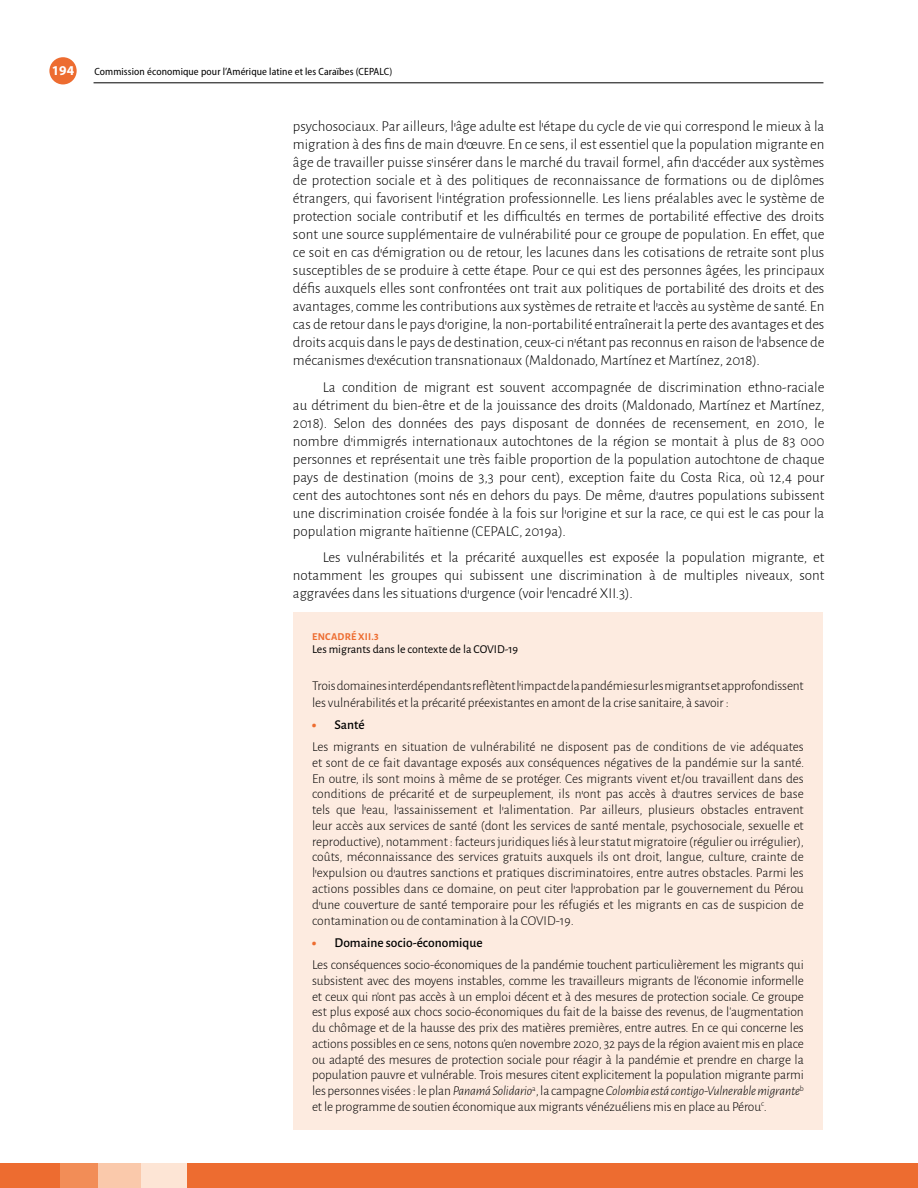
<style>
.page{position:relative;width:918px;height:1188px;background:#fff}
.page>*{position:absolute;margin:0;border:0;box-sizing:border-box;transform-origin:0 0}
.t1{font:300 15px/18px "Alegreya Sans";color:#000;text-align:justify}
.t2{font:300 13.5px/15.8px "Alegreya Sans";letter-spacing:-.01em;color:#000}
.t3{font:700 13.5px "Myriad Pro";color:#fff}
.t4{font:12px "Alegreya Sans";color:#000}
.t5{font:semi-condensed 10.5px "Myriad Pro";letter-spacing:.01em;color:#000}
.t6{font:700 10.5px "Alegreya Sans";letter-spacing:.02em;color:#ed6c30}
.s1{font-weight:900;color:#ed6c30}
.s2{font-weight:500}
.s3{font-style:italic}
</style>
<div class="page">
<hr style="left:94px;top:82px;width:729px;height:1px;background:#000">
<div style="left:49px;top:57px;width:28px;height:27px;background:#ed6c30;border-radius:50%"></div>
<div style="left:0;top:1163px;width:918px;height:25px;background:#ed6c30"></div>
<div style="left:60px;top:1163px;width:46px;height:25px;background:#f28d57"></div>
<div style="left:99px;top:1163px;width:45px;height:25px;background:#fac9ab"></div>
<div style="left:141px;top:1163px;width:46px;height:25px;background:#fde5d5"></div>
<div style="left:293px;top:613px;width:530px;height:517px;background:#fdebe0"></div>
<p class="t3" style="left:52px;top:62px;width:24px">194</p>
<p class="t5" style="left:94px;top:65px;width:299px">Commission économique pour l’Amérique latine et les Caraïbes (CEPALC)</p>
<p class="t1" style="left:293px;top:117px;width:533px">psychosociaux. Par ailleurs, l’âge adulte est l’étape du cycle de vie qui correspond le mieux à la migration à des fins de main d’œuvre. En ce sens, il est essentiel que la population migrante en âge de travailler puisse s’insérer dans le marché du travail formel, afin d’accéder aux systèmes de protection sociale et à des politiques de reconnaissance de formations ou de diplômes étrangers, qui favorisent l’intégration professionnelle. Les liens préalables avec le système de protection sociale contributif et les difficultés en termes de portabilité effective des droits sont une source supplémentaire de vulnérabilité pour ce groupe de population. En effet, que ce soit en cas d’émigration ou de retour, les lacunes dans les cotisations de retraite sont plus susceptibles de se produire à cette étape. Pour ce qui est des personnes âgées, les principaux défis auxquels elles sont confrontées ont trait aux politiques de portabilité des droits et des avantages, comme les contributions aux systèmes de retraite et l’accès au système de santé. En cas de retour dans le pays d’origine, la non-portabilité entraînerait la perte des avantages et des droits acquis dans le pays de destination, ceux-ci n’étant pas reconnus en raison de l’absence de mécanismes d’exécution transnationaux (Maldonado, Martínez et Martínez, 2018).</p>
<p class="t1" style="left:293px;top:377px;width:533px;text-indent:30px">La condition de migrant est souvent accompagnée de discrimination ethno-raciale au détriment du bien-être et de la jouissance des droits (Maldonado, Martínez et Martínez, 2018). Selon des données des pays disposant de données de recensement, en 2010, le nombre d’immigrés internationaux autochtones de la région se montait à plus de 83 000 personnes et représentait une très faible proportion de la population autochtone de chaque pays de destination (moins de 3,3 pour cent), exception faite du Costa Rica, où 12,4 pour cent des autochtones sont nés en dehors du pays. De même, d’autres populations subissent une discrimination croisée fondée à la fois sur l’origine et sur la race, ce qui est le cas pour la population migrante haïtienne (CEPALC, 2019a).</p>
<p class="t1" style="left:293px;top:548px;width:533px;text-indent:30px">Les vulnérabilités et la précarité auxquelles est exposée la population migrante, et notamment les groupes qui subissent une discrimination à de multiples niveaux, sont aggravées dans les situations d’urgence (voir l’encadré XII.3).</p>
<p class="t6" style="left:312px;top:629px;width:68px">ENCADRÉ XII.3</p>
<p class="t4" style="left:312px;top:641px;width:208px">Les migrants dans le contexte de la COVID-19</p>
<p class="t2" style="left:312px;top:677px;width:493px;line-height:16.2px">Trois domaines interdépendants reflètent l’impact de la pandémie sur les migrants et approfondissent les vulnérabilités et la précarité préexistantes en amont de la crise sanitaire, à savoir :</p>
<p class="t2" style="left:312px;top:713px;width:493px;line-height:22.2px"><span class="s1">•</span> <span class="s2">Santé<br></span>Les migrants en situation de vulnérabilité ne disposent pas de conditions de vie adéquates</p>
<p class="t2" style="left:312px;top:754px;width:494px;text-align:justify">et sont de ce fait davantage exposés aux conséquences négatives de la pandémie sur la santé.<br>En outre, ils sont moins à même de se protéger. Ces migrants vivent et/ou travaillent dans des conditions de précarité et de surpeuplement, ils n’ont pas accès à d’autres services de base tels que l’eau, l’assainissement et l’alimentation. Par ailleurs, plusieurs obstacles entravent leur accès aux services de santé (dont les services de santé mentale, psychosociale, sexuelle et reproductive), notamment : facteurs juridiques liés à leur statut migratoire (régulier ou irrégulier), coûts, méconnaissance des services gratuits auxquels ils ont droit, langue, culture, crainte de l’expulsion ou d’autres sanctions et pratiques discriminatoires, entre autres obstacles. Parmi les actions possibles dans ce domaine, on peut citer l’approbation par le gouvernement du Pérou d’une couverture de santé temporaire pour les réfugiés et les migrants en cas de suspicion de contamination ou de contamination à la COVID-19.</p>
<p class="t2" style="left:312px;top:931px;width:493px;line-height:22.2px"><span class="s1">•</span> <span class="s2">Domaine socio-économique<br></span>Les conséquences socio-économiques de la pandémie touchent particulièrement les migrants qui</p>
<p class="t2" style="left:312px;top:972px;width:493px;text-align:justify">subsistent avec des moyens instables, comme les travailleurs migrants de l’économie informelle et ceux qui n’ont pas accès à un emploi décent et à des mesures de protection sociale. Ce groupe est plus exposé aux chocs socio-économiques du fait de la baisse des revenus, de l’augmentation du chômage et de la hausse des prix des matières premières, entre autres. En ce qui concerne les actions possibles en ce sens, notons qu’en novembre 2020, 32 pays de la région avaient mis en place ou adapté des mesures de protection sociale pour réagir à la pandémie et prendre en charge la population pauvre et vulnérable. Trois mesures citent explicitement la population migrante parmi les personnes visées : le plan <span class="s3">Panamá Solidario</span><sup>a</sup>, la campagne <span class="s3">Colombia está contigo-Vulnerable migrante</span><sup>b </sup>et le programme de soutien économique aux migrants vénézuéliens mis en place au Pérou<sup>c</sup>.</p>
</div>
